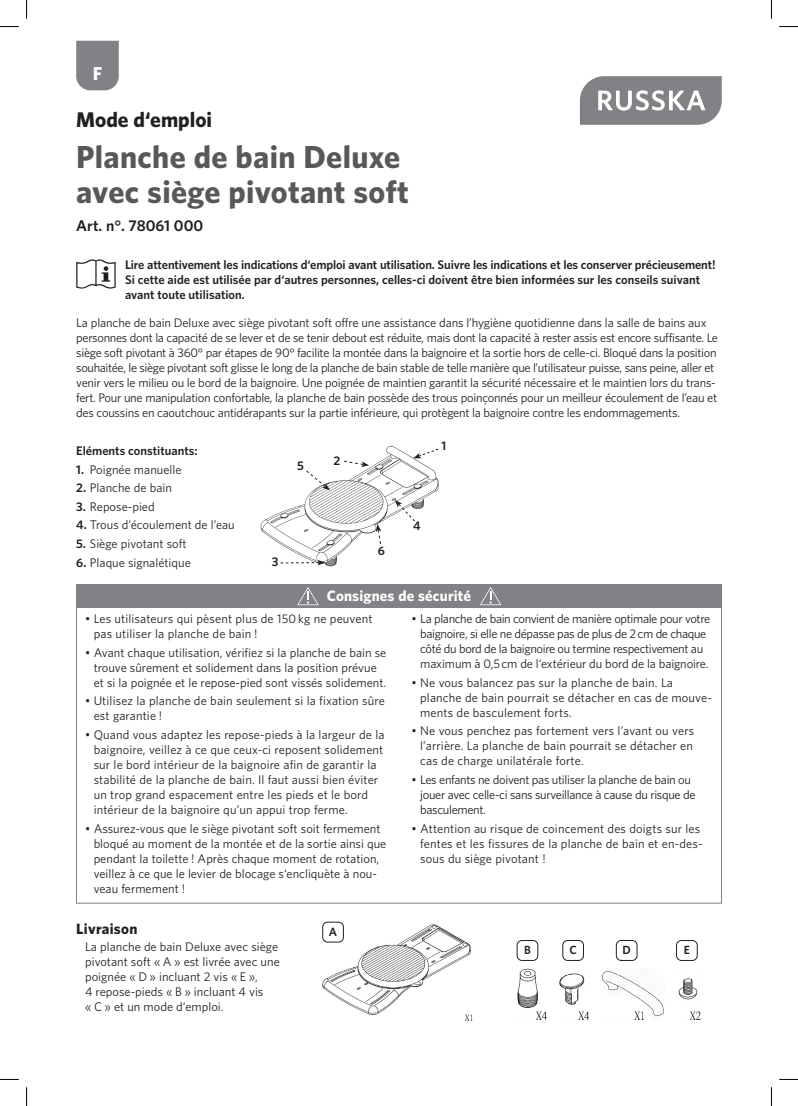
<style>
.page{position:relative;width:798px;height:1106px;background:#fff}
.page>*{position:absolute;margin:0;border:0;box-sizing:border-box;transform-origin:0 0}
.t1{font:700 31.88px/35px "Whitney";letter-spacing:.01em;color:#57585a}
.t2{font:700 21.25px "Whitney";color:#231f20}
.t3{font:700 18.75px "Whitney";color:#fff}
.t4{font:600 15.62px "Whitney";color:#231f20}
.t5{font:700 15px "Whitney";letter-spacing:.01em;color:#fff}
.t6{font:700 15px "Whitney";letter-spacing:.02em;color:#231f20}
.t7{font:12.5px/15px "Whitney";letter-spacing:-.005em;color:#231f20}
.t8{font:600 12.5px/15px "Whitney";letter-spacing:-.005em;color:#231f20}
.t9{font:12.5px/15px "Whitney";letter-spacing:-.03em;color:#231f20;text-align:center}
.t10{font:12.5px/15px "Whitney";letter-spacing:-.025em;color:#231f20}
.t11{font:600 11.88px "Whitney";color:#231f20}
.s1{font-weight:600}
</style>
<div class="page">
<svg style="left:579px;top:76px;width:142px;height:49px;background:#96989b"></svg>
<svg style="left:76px;top:259px;width:40px;height:29px"></svg>
<div style="left:76px;top:584px;width:645px;height:23px;background:#808285"></div>
<svg style="left:297px;top:587px;width:21px;height:18px"></svg>
<svg style="left:480px;top:587px;width:21px;height:18px"></svg>
<img style="left:260px;top:445px;width:179px;height:122px">
<img style="left:322px;top:923px;width:151px;height:98px">
<img style="left:517px;top:968px;width:184px;height:52px">
<svg style="left:343px;top:460px;width:26px;height:7px"></svg>
<svg style="left:280px;top:559px;width:45px;height:6px"></svg>
<svg style="left:394px;top:500px;width:21px;height:22px"></svg>
<svg style="left:375px;top:524px;width:6px;height:21px"></svg>
<svg style="left:76px;top:41px;width:43px;height:49px;background:#85878a"></svg>
<svg style="left:413px;top:448px;width:25px;height:10px"></svg>
<div style="left:322px;top:922px;width:21px;height:20px;background:#fff;border-radius:5px"></div>
<div style="left:322px;top:921px;width:21px;height:21px;border:1px solid #231f20;border-radius:5px"></div>
<div style="left:516px;top:940px;width:22px;height:20px;border:1px solid #231f20;border-radius:5px"></div>
<div style="left:562px;top:940px;width:21px;height:20px;border:1px solid #231f20;border-radius:5px"></div>
<div style="left:615px;top:940px;width:22px;height:20px;border:1px solid #231f20;border-radius:5px"></div>
<div style="left:675px;top:940px;width:22px;height:20px;border:1px solid #231f20;border-radius:5px"></div>
<div style="left:664px;top:963px;width:10px;height:61px;background:#fff"></div>
<div style="left:589px;top:964px;width:9px;height:61px;background:#fff"></div>
<div style="left:547px;top:964px;width:9px;height:61px;background:#fff"></div>
<svg style="left:305px;top:470px;width:25px;height:20px"></svg>
<svg style="left:0;top:26px;width:19px;height:1px"></svg>
<svg style="left:779px;top:26px;width:18px;height:1px"></svg>
<svg style="left:0;top:1078px;width:19px;height:2px"></svg>
<svg style="left:779px;top:1078px;width:18px;height:2px"></svg>
<svg style="left:26px;top:0;width:1px;height:19px"></svg>
<svg style="left:26px;top:1087px;width:1px;height:18px"></svg>
<svg style="left:770px;top:0;width:1px;height:19px"></svg>
<svg style="left:770px;top:1087px;width:1px;height:18px"></svg>
<h3 class="t3" style="left:93px;top:61px;width:11px">F</h3>
<h2 class="t2" style="left:76px;top:106px;width:137px">Mode d‘emploi</h2>
<h1 class="t1" style="left:76px;top:138px;width:334px">Planche de bain Deluxe avec siège pivotant soft</h1>
<p class="t4" style="left:76px;top:215px;width:128px">Art. n°. 78061 000</p>
<p class="t8" style="left:125px;top:257px;width:592px">Lire attentivement les indications d‘emploi avant utilisation. Suivre les indications et les conserver précieusement!<br>Si cette aide est utilisée par d‘autres personnes, celles-ci doivent être bien informées sur les conseils suivant avant toute utilisation.</p>
<p class="t7" style="left:76px;top:315px;width:643px">La planche de bain Deluxe avec siège pivotant soft offre une assistance dans l’hygiène quotidienne dans la salle de bains aux personnes dont la capacité de se lever et de se tenir debout est réduite, mais dont la capacité à rester assis est encore suffisante. Le siège soft pivotant à 360° par étapes de 90° facilite la montée dans la baignoire et la sortie hors de celle-ci. Bloqué dans la position souhaitée, le siège pivotant soft glisse le long de la planche de bain stable de telle manière que l’utilisateur puisse, sans peine, aller et venir vers le milieu ou le bord de la baignoire. Une poignée de maintien garantit la sécurité nécessaire et le maintien lors du trans&shy;fert. Pour une manipulation confortable, la planche de bain possède des trous poinçonnés pour un meilleur écoulement de l’eau et des coussins en caoutchouc antidérapants sur la partie inférieure, qui protègent la baignoire contre les endommagements.</p>
<p class="t8" style="left:76px;top:443px;width:123px">Eléments constituants:</p>
<p class="t7" style="left:76px;top:461px;width:107px"><span class="s1">1.</span> Poignée manuelle</p>
<p class="t7" style="left:76px;top:480px;width:97px"><span class="s1">2.</span> Planche de bain</p>
<p class="t7" style="left:76px;top:498px;width:80px"><span class="s1">3.</span> Repose-pied</p>
<p class="t7" style="left:76px;top:517px;width:160px"><span class="s1">4.</span> Trous d’écoulement de l’eau</p>
<p class="t7" style="left:76px;top:536px;width:112px"><span class="s1">5.</span> Siège pivotant soft</p>
<p class="t7" style="left:76px;top:554px;width:116px"><span class="s1">6.</span> Plaque signalétique</p>
<p class="t8" style="left:297px;top:458px;width:8px">5</p>
<p class="t8" style="left:333px;top:453px;width:8px">2</p>
<p class="t8" style="left:271px;top:554px;width:8px">3</p>
<p class="t8" style="left:377px;top:543px;width:9px">6</p>
<p class="t8" style="left:441px;top:437px;width:6px">1</p>
<p class="t8" style="left:413px;top:518px;width:9px">4</p>
<p class="t5" style="left:327px;top:586px;width:145px">Consignes de sécurité</p>
<p class="t7" style="left:94px;top:611px;width:280px;text-indent:-9px">• Les utilisateurs qui pèsent plus de 150 kg ne peuvent pas utiliser la planche de bain !</p>
<p class="t7" style="left:94px;top:644px;width:294px;text-indent:-9px">• Avant chaque utilisation, vérifiez si la planche de bain se trouve sûrement et solidement dans la position prévue et si la poignée et le repose-pied sont vissés solidement.</p>
<p class="t7" style="left:94px;top:693px;width:292px;text-indent:-9px">• Utilisez la planche de bain seulement si la fixation sûre est garantie !</p>
<p class="t7" style="left:94px;top:727px;width:292px;text-indent:-9px">• Quand vous adaptez les repose-pieds à la largeur de la baignoire, veillez à ce que ceux-ci reposent solidement sur le bord intérieur de la baignoire afin de garantir la stabilité de la planche de bain. Il faut aussi bien éviter un trop grand espacement entre les pieds et le bord intérieur de la baignoire qu’un appui trop ferme.</p>
<p class="t7" style="left:94px;top:820px;width:294px;text-indent:-9px">• Assurez-vous que le siège pivotant soft soit fermement bloqué au moment de la montée et de la sortie ainsi que pendant la toilette ! Après chaque moment de rotation, veillez à ce que le levier de blocage s‘encliquète à nou&shy;veau fermement !</p>
<p class="t9" style="left:411px;top:611px;width:300px">• La planche de bain convient de manière optimale pour votre baignoire, si elle ne dépasse pas de plus de 2 cm de chaque côté du bord de la baignoire ou termine respectivement au maximum à 0,5 cm de l‘extérieur du bord de la baignoire.</p>
<p class="t7" style="left:420px;top:674px;width:293px;text-indent:-9px">• Ne vous balancez pas sur la planche de bain. La planche de bain pourrait se détacher en cas de mouve&shy;ments de basculement forts.</p>
<p class="t7" style="left:420px;top:723px;width:275px;text-align:justify;text-indent:-9px">• Ne vous penchez pas fortement vers l’avant ou vers l’arrière. La planche de bain pourrait se détacher en cas de charge unilatérale forte.</p>
<p class="t10" style="left:420px;top:771px;width:277px;text-indent:-9px">• Les enfants ne doivent pas utiliser la planche de bain ou jouer avec celle-ci sans surveillance à cause du risque de basculement.</p>
<p class="t7" style="left:420px;top:820px;width:284px;text-indent:-9px">• Attention au risque de coincement des doigts sur les fentes et les fissures de la planche de bain et en-des&shy;sous du siège pivotant !</p>
<p class="t6" style="left:76px;top:918px;width:63px">Livraison</p>
<p class="t7" style="left:85px;top:939px;width:196px">La planche de bain Deluxe avec siège pivotant soft « A » est livrée avec une poignée « D » incluant 2 vis « E »,<br>4 repose-pieds « B » incluant 4 vis<br>« C » et un mode d‘emploi.</p>
<p class="t11" style="left:329px;top:923px;width:10px">A</p>
<p class="t11" style="left:524px;top:942px;width:8px">B</p>
<p class="t11" style="left:569px;top:942px;width:9px">C</p>
<p class="t11" style="left:622px;top:942px;width:10px">D</p>
<p class="t11" style="left:683px;top:942px;width:8px">E</p>
</div>
